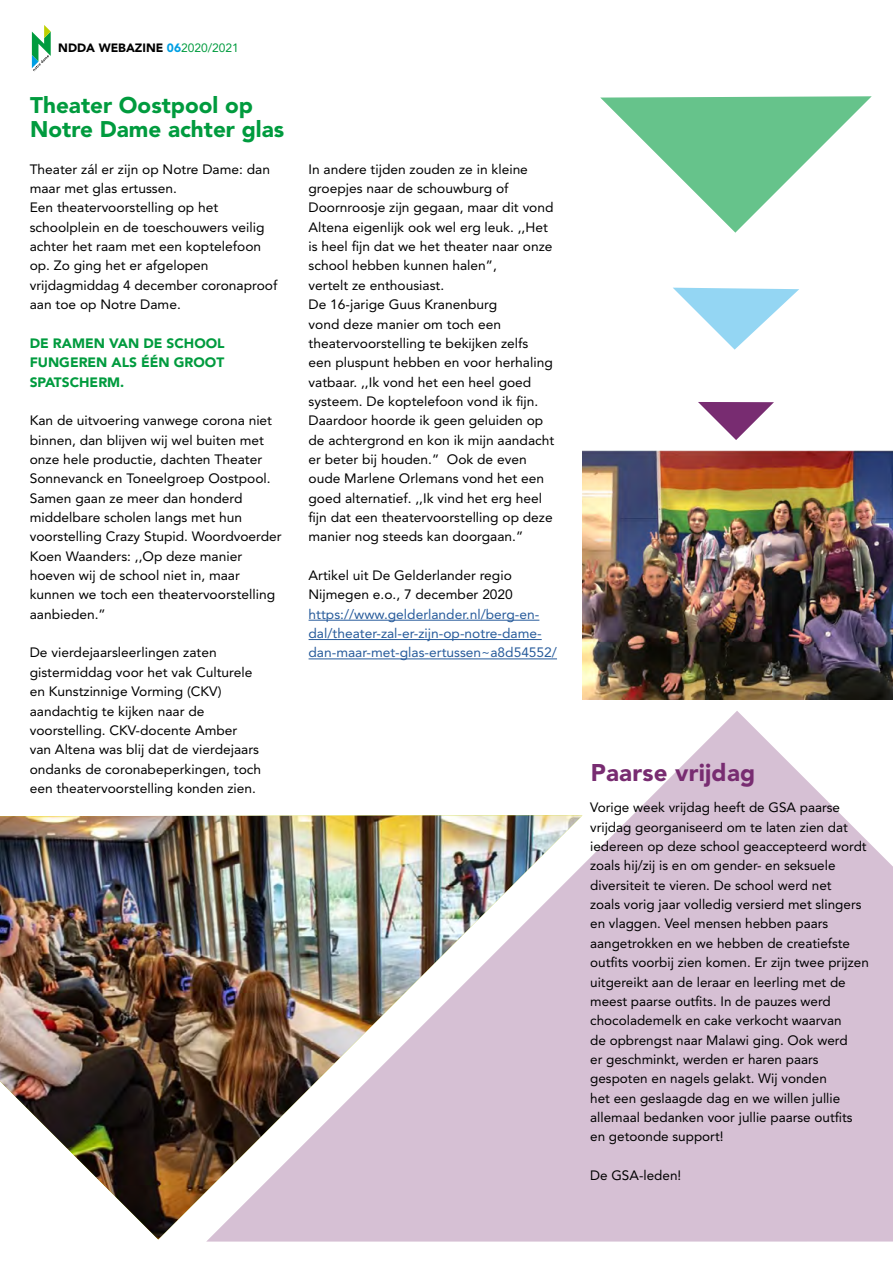
<style>
.page{position:relative;width:893px;height:1263px;background:#fff}
.page>*{position:absolute;margin:0;border:0;box-sizing:border-box;transform-origin:0 0}
.t1{font:900 24px "Avenir LT Std";letter-spacing:.01em;color:#782c71}
.t2{font:900 22.5px/24px "Avenir LT Std";color:#009b3e}
.t3{font:13.5px/19.4px "Avenir LT Std";color:#000}
.t4{font:13.5px/19.4px "Avenir LT Std";color:#275b9b}
.t5{font:900 13.5px/19.4px "Avenir LT Std";color:#009b3e;text-align:justify}
.t6{font:900 12px "Avenir LT Std";color:#000}
.s1{color:#009fe3}
.s2{font-weight:400;color:#009b3e}
</style>
<div class="page">
<img style="left:0;top:815px;width:206px;height:424px">
<img style="left:206px;top:711px;width:687px;height:530px">
<svg style="left:32px;top:25px;width:19px;height:46px"></svg>
<img style="left:582px;top:451px;width:311px;height:248px">
<hr style="left:309px;top:620px;width:230px;height:1px;background:#275b9b">
<hr style="left:309px;top:639px;width:233px;height:1px;background:#275b9b">
<hr style="left:309px;top:658px;width:248px;height:1px;background:#275b9b">
<svg style="left:600px;top:96px;width:272px;height:137px"></svg>
<svg style="left:673px;top:288px;width:126px;height:62px"></svg>
<svg style="left:698px;top:402px;width:76px;height:38px"></svg>
<p class="t6" style="left:58px;top:40px;width:182px">NDDA WEBAZINE <span class="s1">06</span><span class="s2">2020/2021</span></p>
<h2 class="t2" style="left:30px;top:93px;width:256px">Theater Oostpool op<br>Notre Dame achter glas</h2>
<p class="t3" style="left:30px;top:159px;width:249px">Theater zál er zijn op Notre Dame: dan maar met glas ertussen.<br>Een theatervoorstelling op het schoolplein en de toeschouwers veilig achter het raam met een koptelefoon op. Zo ging het er afgelopen vrijdagmiddag 4 december coronaproof aan toe op Notre Dame.</p>
<p class="t5" style="left:30px;top:333px;width:196px">DE RAMEN VAN DE SCHOOL FUNGEREN ALS ÉÉN GROOT SPATSCHERM.</p>
<p class="t3" style="left:30px;top:411px;width:254px">Kan de uitvoering vanwege corona niet binnen, dan blijven wij wel buiten met onze hele productie, dachten Theater Sonnevanck en Toneelgroep Oostpool.<br>Samen gaan ze meer dan honderd middelbare scholen langs met hun voorstelling Crazy Stupid. Woordvoerder Koen Waanders: ,,Op deze manier hoeven wij de school niet in, maar kunnen we toch een theatervoorstelling aanbieden.”</p>
<p class="t3" style="left:30px;top:643px;width:233px">De vierdejaarsleerlingen zaten gistermiddag voor het vak Culturele en Kunstzinnige Vorming (CKV) aandachtig te kijken naar de voorstelling. CKV-docente Amber van Altena was blij dat de vierdejaars ondanks de coronabeperkingen, toch een theatervoorstelling konden zien.</p>
<p class="t3" style="left:309px;top:159px;width:247px">In andere tijden zouden ze in kleine groepjes naar de schouwburg of Doornroosje zijn gegaan, maar dit vond Altena eigenlijk ook wel erg leuk. ,,Het is heel fijn dat we het theater naar onze school hebben kunnen halen”,<br>vertelt ze enthousiast.<br>De 16-jarige Guus Kranenburg<br>vond deze manier om toch een theatervoorstelling te bekijken zelfs een pluspunt hebben en voor herhaling vatbaar. ,,Ik vond het een heel goed systeem. De koptelefoon vond ik fijn.<br>Daardoor hoorde ik geen geluiden op de achtergrond en kon ik mijn aandacht er beter bij houden.” Ook de even oude Marlene Orlemans vond het een goed alternatief. ,,Ik vind het erg heel fijn dat een theatervoorstelling op deze manier nog steeds kan doorgaan.”</p>
<p class="t3" style="left:309px;top:566px;width:206px">Artikel uit De Gelderlander regio<br>Nijmegen e.o., 7 december 2020</p>
<p class="t4" style="left:309px;top:604px;width:250px">https://www.gelderlander.nl/berg-en&shy;dal/theater-zal-er-zijn-op-notre-dame&shy;dan-maar-met-glas-ertussen~a8d54552/</p>
<h1 class="t1" style="left:591px;top:759px;width:166px">Paarse vrijdag</h1>
<p class="t3" style="left:590px;top:798px;width:280px">Vorige week vrijdag heeft de GSA paarse vrijdag georganiseerd om te laten zien dat iedereen op deze school geaccepteerd wordt zoals hij/zij is en om gender- en seksuele diversiteit te vieren. De school werd net<br>zoals vorig jaar volledig versierd met slingers en vlaggen. Veel mensen hebben paars aangetrokken en we hebben de creatiefste outfits voorbij zien komen. Er zijn twee prijzen uitgereikt aan de leraar en leerling met de meest paarse outfits. In de pauzes werd chocolademelk en cake verkocht waarvan<br>de opbrengst naar Malawi ging. Ook werd<br>er geschminkt, werden er haren paars gespoten en nagels gelakt. Wij vonden<br>het een geslaagde dag en we willen jullie allemaal bedanken voor jullie paarse outfits en getoonde support!</p>
<p class="t3" style="left:590px;top:1166px;width:93px">De GSA-leden!</p>
</div>
